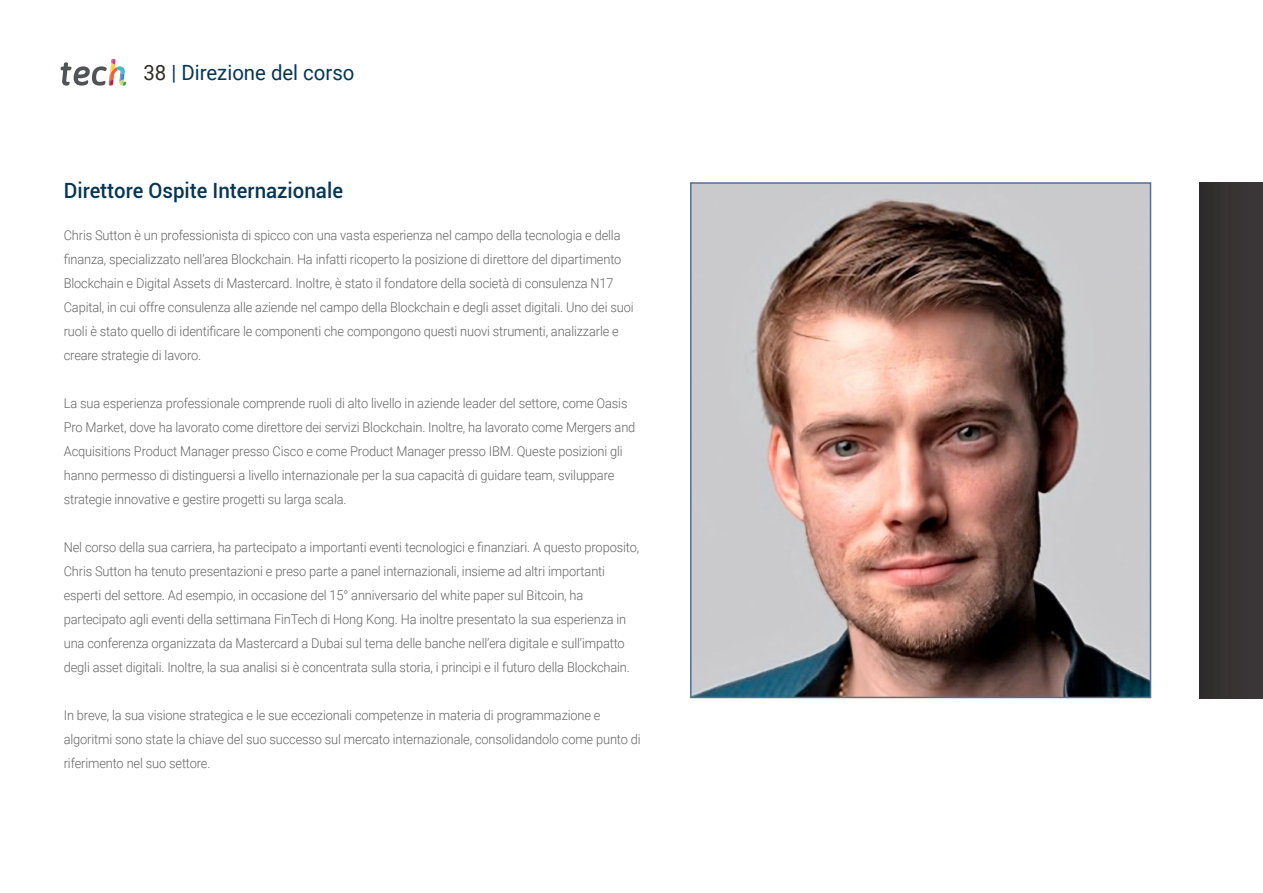
<style>
.page{position:relative;width:1263px;height:893px;background:#fff}
.page>*{position:absolute;margin:0;border:0;box-sizing:border-box;transform-origin:0 0}
.t1{font:500 21px "Roboto";color:#063654}
.t2{font:21px "Roboto";color:#063654}
.t3{font:300 13.5px/24px "Roboto";letter-spacing:-.01em;color:#656565;scale:.95 1}
.s1{color:#312e20}
</style>
<div class="page">
<div style="left:1199px;top:182px;width:64px;height:516px;background:#363232"></div>
<img style="left:693px;top:185px;width:455px;height:510px">
<div style="left:690px;top:182px;width:461px;height:516px;border:2px solid #4f719d"></div>
<svg style="left:61px;top:59px;width:65px;height:27px"></svg>
<h1 class="t2" style="left:144px;top:57px;width:213px"><span class="s1">38</span> | Direzione del corso</h1>
<h1 class="t1" style="left:64px;top:176px;width:281px">Direttore Ospite Internazionale</h1>
<p class="t3" style="left:64px;top:222px;width:601px">Chris Sutton è un professionista di spicco con una vasta esperienza nel campo della tecnologia e della finanza, specializzato nell’area Blockchain. Ha infatti ricoperto la posizione di direttore del dipartimento Blockchain e Digital Assets di Mastercard. Inoltre, è stato il fondatore della società di consulenza N17<br>Capital, in cui offre consulenza alle aziende nel campo della Blockchain e degli asset digitali. Uno dei suoi ruoli è stato quello di identificare le componenti che compongono questi nuovi strumenti, analizzarle e creare strategie di lavoro.</p>
<p class="t3" style="left:64px;top:390px;width:603px">La sua esperienza professionale comprende ruoli di alto livello in aziende leader del settore, come Oasis Pro Market, dove ha lavorato come direttore dei servizi Blockchain. Inoltre, ha lavorato come Mergers and Acquisitions Product Manager presso Cisco e come Product Manager presso IBM. Queste posizioni gli hanno permesso di distinguersi a livello internazionale per la sua capacità di guidare team, sviluppare strategie innovative e gestire progetti su larga scala.</p>
<p class="t3" style="left:64px;top:534px;width:607px">Nel corso della sua carriera, ha partecipato a importanti eventi tecnologici e finanziari. A questo proposito, Chris Sutton ha tenuto presentazioni e preso parte a panel internazionali, insieme ad altri importanti esperti del settore. Ad esempio, in occasione del 15° anniversario del white paper sul Bitcoin, ha partecipato agli eventi della settimana FinTech di Hong Kong. Ha inoltre presentato la sua esperienza in una conferenza organizzata da Mastercard a Dubai sul tema delle banche nell’era digitale e sull’impatto degli asset digitali. Inoltre, la sua analisi si è concentrata sulla storia, i principi e il futuro della Blockchain.</p>
<p class="t3" style="left:64px;top:702px;width:609px">In breve, la sua visione strategica e le sue eccezionali competenze in materia di programmazione e algoritmi sono state la chiave del suo successo sul mercato internazionale, consolidandolo come punto di riferimento nel suo settore.</p>
</div>
